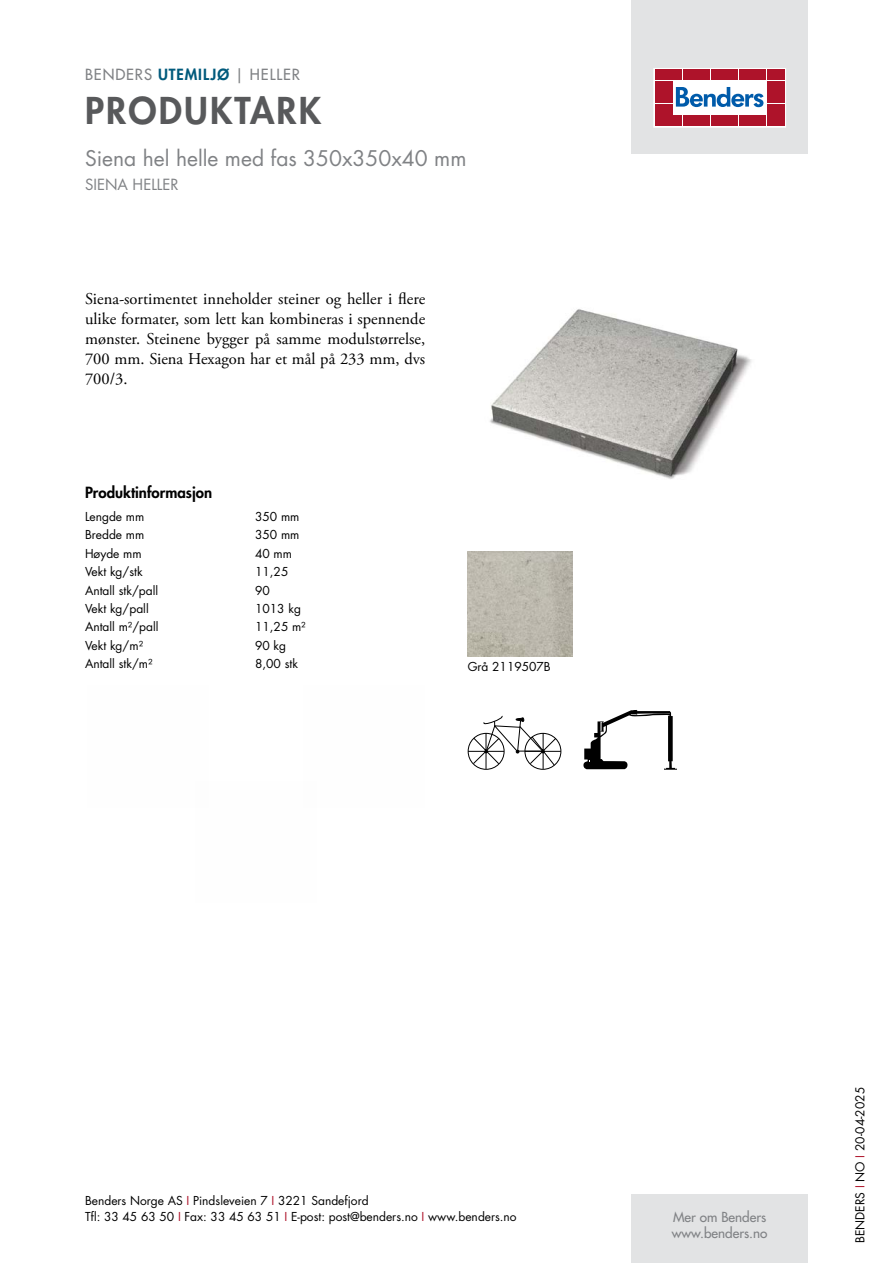
<style>
.page{position:relative;width:893px;height:1263px;background:#fff}
.page>*{position:absolute;margin:0;border:0;box-sizing:border-box;transform-origin:0 0}
.t1{font:800 36px "Futura Std";letter-spacing:.06em;color:#58595b}
.t2{font:21px "Futura Std";color:#808285}
.t3{font:16.5px/19.8px "Adobe Garamond Pro";color:#000;text-align:justify}
.t4{font:500 15px "Futura Std";letter-spacing:.06em;color:#808285}
.t5{font:800 15px "Futura Std";color:#000}
.t6{font:15px "Futura Std";color:#808285}
.t7{font:500 13.5px/16.2px "Futura Std";color:#808285}
.t8{font:12px/16.5px "Futura Std";color:#000}
.s1{font-weight:800;color:#005a7c}
.s2{color:#ae132a}
</style>
<div class="page">
<div style="left:631px;top:0;width:177px;height:153px;background:#e2e3e4"></div>
<div style="left:631px;top:1195px;width:177px;height:68px;background:#e2e3e4"></div>
<svg style="left:656px;top:70px;width:128px;height:55px;fill:#fff"></svg>
<div style="left:654px;top:68px;width:132px;height:59px;border:1px solid #fff"></div>
<div style="left:655px;top:70px;width:8px;height:10px;background:#ae132a"></div>
<div style="left:664px;top:70px;width:8px;height:10px;background:#ae132a"></div>
<div style="left:655px;top:81px;width:8px;height:10px;background:#ae132a"></div>
<div style="left:664px;top:81px;width:8px;height:10px;background:#ae132a"></div>
<div style="left:655px;top:93px;width:8px;height:10px;background:#ae132a"></div>
<div style="left:664px;top:93px;width:8px;height:10px;background:#ae132a"></div>
<div style="left:655px;top:104px;width:8px;height:11px;background:#ae132a"></div>
<div style="left:664px;top:104px;width:8px;height:11px;background:#ae132a"></div>
<div style="left:655px;top:116px;width:8px;height:10px;background:#ae132a"></div>
<div style="left:664px;top:116px;width:8px;height:10px;background:#ae132a"></div>
<div style="left:674px;top:70px;width:8px;height:10px;background:#ae132a"></div>
<div style="left:683px;top:70px;width:8px;height:10px;background:#ae132a"></div>
<div style="left:692px;top:70px;width:8px;height:10px;background:#ae132a"></div>
<div style="left:702px;top:70px;width:8px;height:10px;background:#ae132a"></div>
<div style="left:711px;top:70px;width:8px;height:10px;background:#ae132a"></div>
<div style="left:720px;top:70px;width:8px;height:10px;background:#ae132a"></div>
<div style="left:730px;top:70px;width:8px;height:10px;background:#ae132a"></div>
<div style="left:739px;top:70px;width:8px;height:10px;background:#ae132a"></div>
<div style="left:748px;top:70px;width:8px;height:10px;background:#ae132a"></div>
<div style="left:758px;top:70px;width:8px;height:10px;background:#ae132a"></div>
<div style="left:674px;top:116px;width:8px;height:10px;background:#ae132a"></div>
<div style="left:683px;top:116px;width:8px;height:10px;background:#ae132a"></div>
<div style="left:692px;top:116px;width:8px;height:10px;background:#ae132a"></div>
<div style="left:702px;top:116px;width:8px;height:10px;background:#ae132a"></div>
<div style="left:711px;top:116px;width:8px;height:10px;background:#ae132a"></div>
<div style="left:720px;top:116px;width:8px;height:10px;background:#ae132a"></div>
<div style="left:730px;top:116px;width:8px;height:10px;background:#ae132a"></div>
<div style="left:739px;top:116px;width:8px;height:10px;background:#ae132a"></div>
<div style="left:748px;top:116px;width:8px;height:10px;background:#ae132a"></div>
<div style="left:758px;top:116px;width:8px;height:10px;background:#ae132a"></div>
<div style="left:767px;top:70px;width:8px;height:10px;background:#ae132a"></div>
<div style="left:776px;top:70px;width:8px;height:10px;background:#ae132a"></div>
<div style="left:767px;top:81px;width:8px;height:10px;background:#ae132a"></div>
<div style="left:776px;top:81px;width:8px;height:10px;background:#ae132a"></div>
<div style="left:767px;top:93px;width:8px;height:10px;background:#ae132a"></div>
<div style="left:776px;top:93px;width:8px;height:10px;background:#ae132a"></div>
<div style="left:767px;top:104px;width:8px;height:11px;background:#ae132a"></div>
<div style="left:776px;top:104px;width:8px;height:11px;background:#ae132a"></div>
<div style="left:767px;top:116px;width:8px;height:10px;background:#ae132a"></div>
<div style="left:776px;top:116px;width:8px;height:10px;background:#ae132a"></div>
<svg style="left:676px;top:87px;width:87px;height:20px"></svg>
<img style="left:490px;top:309px;width:262px;height:170px">
<img style="left:468px;top:552px;width:105px;height:105px">
<svg style="left:468px;top:716px;width:93px;height:54px"></svg>
<svg style="left:583px;top:710px;width:94px;height:60px"></svg>
<p class="t4" style="left:85px;top:65px;width:216px">BENDERS <span class="s1">UTEMILJØ</span> | HELLER</p>
<h1 class="t1" style="left:85px;top:87px;width:238px">PRODUKTARK</h1>
<h2 class="t2" style="left:85px;top:144px;width:383px">Siena hel helle med fas 350x350x40 mm</h2>
<p class="t6" style="left:85px;top:175px;width:95px">SIENA HELLER</p>
<h3 class="t3" style="left:85px;top:290px;width:342px">Siena-sortimentet inneholder steiner og heller i flere ulike formater, som lett kan kombineras i spennende mønster. Steinene bygger på samme modulstørrelse, 700 mm. Siena Hexagon har et mål på 233 mm, dvs 700/3.</h3>
<p class="t5" style="left:85px;top:483px;width:129px">Produktinformasjon</p>
<p class="t8" style="left:85px;top:508px;width:61px">Lengde mm</p>
<p class="t8" style="left:255px;top:508px;width:46px">350 mm</p>
<p class="t8" style="left:85px;top:527px;width:61px">Bredde mm</p>
<p class="t8" style="left:255px;top:527px;width:46px">350 mm</p>
<p class="t8" style="left:85px;top:545px;width:58px">Høyde mm</p>
<p class="t8" style="left:255px;top:545px;width:38px">40 mm</p>
<p class="t8" style="left:85px;top:563px;width:59px">Vekt kg/stk</p>
<p class="t8" style="left:255px;top:563px;width:35px">11,25</p>
<p class="t8" style="left:85px;top:582px;width:75px">Antall stk/pall</p>
<p class="t8" style="left:255px;top:582px;width:16px">90</p>
<p class="t8" style="left:85px;top:600px;width:65px">Vekt kg/pall</p>
<p class="t8" style="left:255px;top:600px;width:47px">1013 kg</p>
<p class="t8" style="left:85px;top:619px;width:75px">Antall m²/pall</p>
<p class="t8" style="left:255px;top:619px;width:52px">11,25 m²</p>
<p class="t8" style="left:85px;top:637px;width:60px">Vekt kg/m²</p>
<p class="t8" style="left:255px;top:637px;width:33px">90 kg</p>
<p class="t8" style="left:85px;top:656px;width:69px">Antall stk/m²</p>
<p class="t8" style="left:255px;top:656px;width:44px">8,00 stk</p>
<p class="t8" style="left:468px;top:659px;width:85px">Grå 2119507B</p>
<p class="t8" style="left:85px;top:1192px;width:433px">Benders Norge AS <span class="s2">I</span> Pindsleveien 7 <span class="s2">I</span> 3221 Sandefjord<br>Tfl: 33 45 63 50 <span class="s2">I</span> Fax: 33 45 63 51 <span class="s2">I</span> E-post: post@benders.no <span class="s2">I</span> www.benders.no</p>
<p class="t7" style="left:672px;top:1209px;width:97px">Mer om Benders www.benders.no</p>
<p class="t8" style="left:852px;top:1243px;width:157px;rotate:-90deg">BENDERS <span class="s2">I</span> NO <span class="s2">I</span> 20-04-2025</p>
</div>
